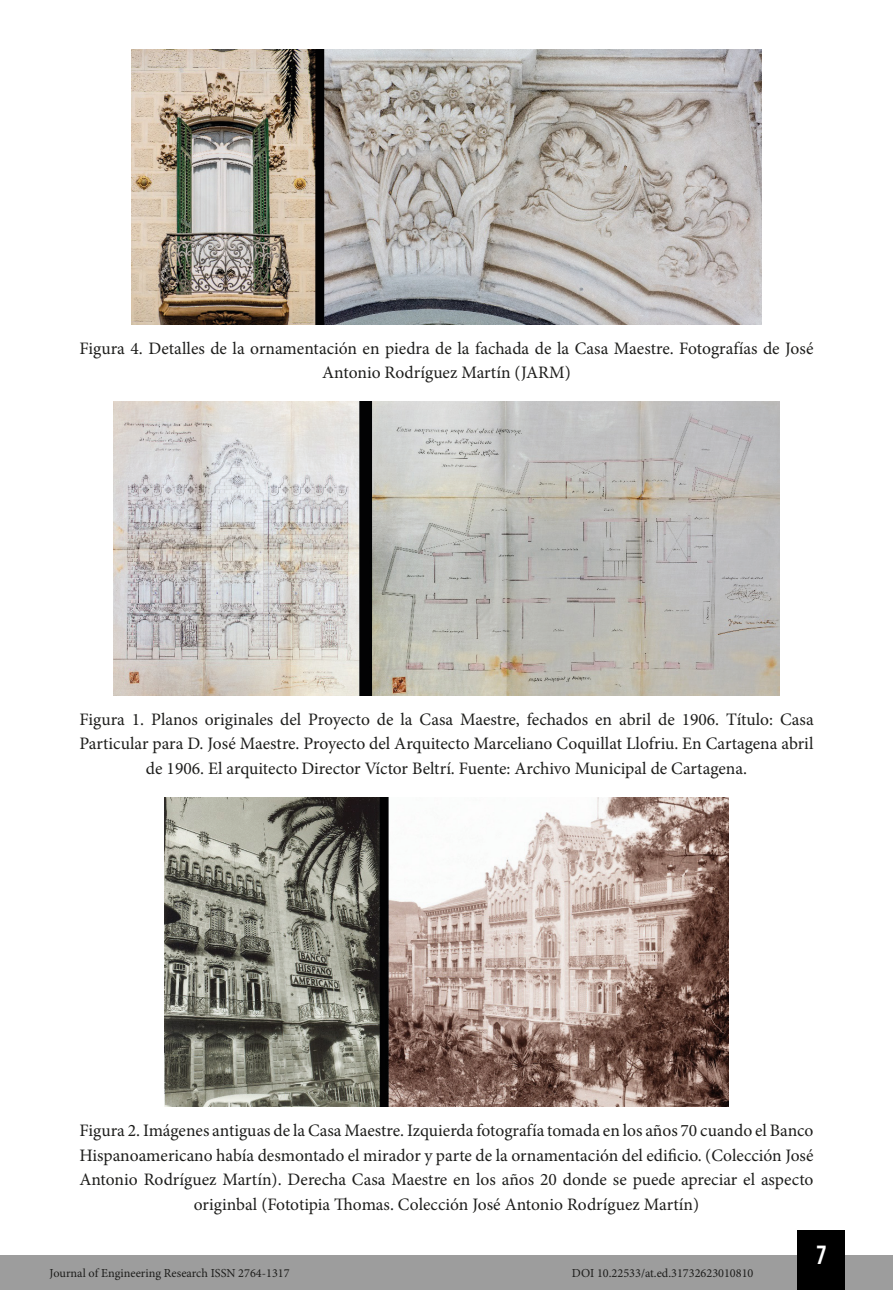
<style>
.page{position:relative;width:893px;height:1290px;background:#fff}
.page>*{position:absolute;margin:0;border:0;box-sizing:border-box;transform-origin:0 0}
.t1{font:26.25px "Bebas Kai";color:#fff}
.t2{font:17.5px/24.5px "Minion Pro";color:#1d1d1b;text-align:center}
.t3{font:12.25px "Minion Pro";color:#1d1d1b}
</style>
<div class="page">
<div style="left:0;top:1255px;width:893px;height:35px;background:#9d9d9d"></div>
<div style="left:797px;top:1230px;width:48px;height:60px;background:#000"></div>
<img style="left:132px;top:50px;width:629px;height:274px">
<img style="left:113px;top:401px;width:666px;height:294px">
<img style="left:164px;top:797px;width:565px;height:310px">
<p class="t2" style="left:79px;top:336px;width:736px">Figura 4. Detalles de la ornamentación en piedra de la fachada de la Casa Maestre. Fotografías de José<br>Antonio Rodríguez Martín (JARM)</p>
<p class="t2" style="left:79px;top:707px;width:736px">Figura 1. Planos originales del Proyecto de la Casa Maestre, fechados en abril de 1906. Título: Casa<br>Particular para D. José Maestre. Proyecto del Arquitecto Marceliano Coquillat Llofriu. En Cartagena abril de 1906. El arquitecto Director Víctor Beltrí. Fuente: Archivo Municipal de Cartagena.</p>
<p class="t2" style="left:79px;top:1118px;width:736px">Figura 2. Imágenes antiguas de la Casa Maestre. Izquierda fotografía tomada en los años 70 cuando el Banco Hispanoamericano había desmontado el mirador y parte de la ornamentación del edificio. (Colección José Antonio Rodríguez Martín). Derecha Casa Maestre en los años 20 donde se puede apreciar el aspecto originbal (Fototipia Thomas. Colección José Antonio Rodríguez Martín)</p>
<p class="t3" style="left:50px;top:1265px;width:242px">Journal of Engineering Research ISSN 2764-1317</p>
<p class="t3" style="left:572px;top:1265px;width:183px">DOI 10.22533/at.ed.31732623010810</p>
<h1 class="t1" style="left:817px;top:1241px;width:11px">7</h1>
</div>
